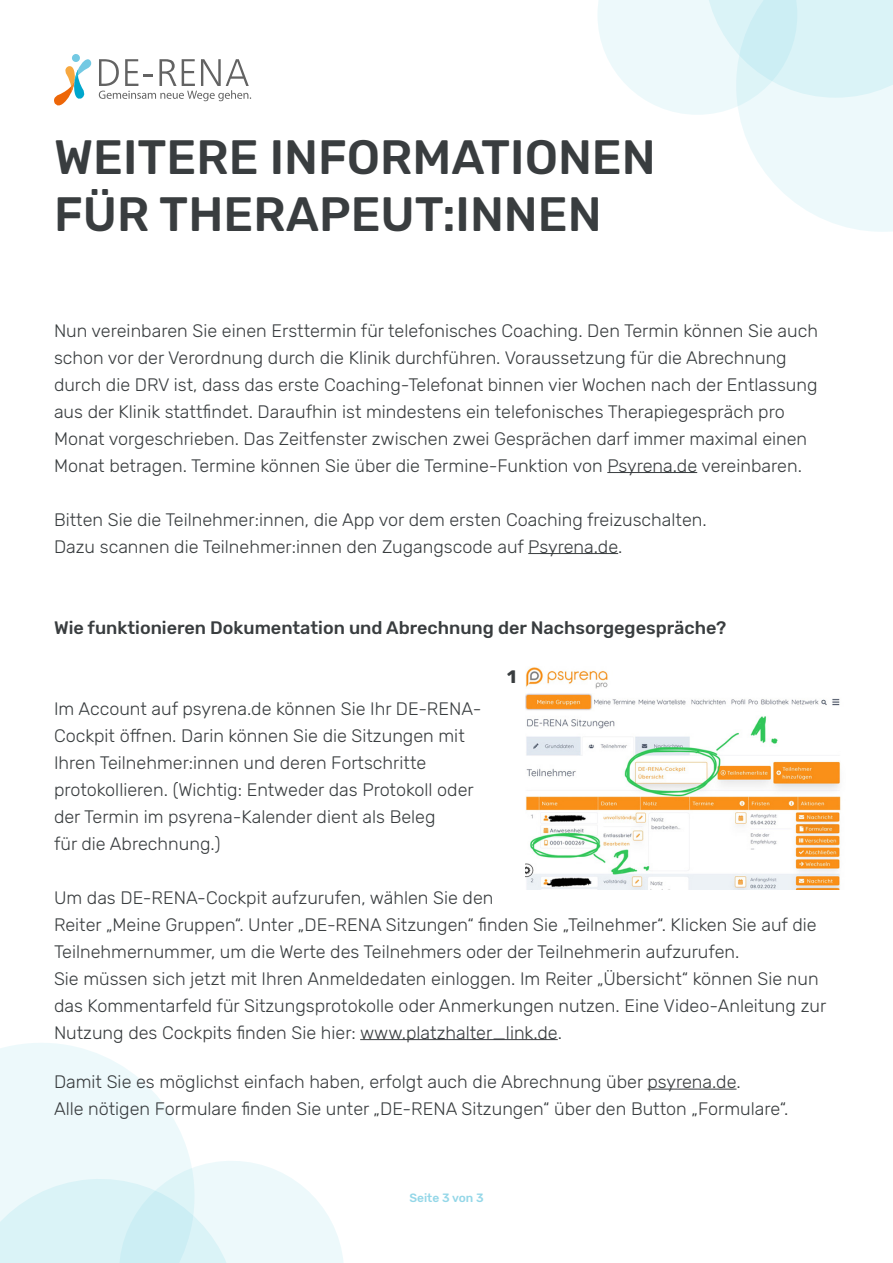
<style>
.page{position:relative;width:893px;height:1263px;background:#fff}
.page>*{position:absolute;margin:0;border:0;box-sizing:border-box;transform-origin:0 0}
.t1{font:500 48px "Rubik";color:#393d3f}
.t2{font:300 18px/27px "Rubik";color:#393d3f}
.t3{font:500 18px "Rubik";color:#393d3f}
.t4{font:700 18px "Rubik";color:#393d3f}
.t5{font:500 12px "Rubik";color:#94d7e8}
</style>
<div class="page">
<svg style="left:0;top:1043px;width:189px;height:113px;fill:#edf9fb"></svg>
<svg style="left:0;top:1156px;width:343px;height:107px;background:#e5f6f9"></svg>
<svg style="left:598px;top:0;width:295px;height:232px"></svg>
<hr style="left:607px;top:472px;width:90px;height:1px;background:#393d3f">
<hr style="left:528px;top:553px;width:90px;height:1px;background:#393d3f">
<hr style="left:360px;top:1039px;width:198px;height:1px;background:#393d3f">
<hr style="left:647px;top:1089px;width:89px;height:1px;background:#393d3f">
<svg style="left:54px;top:59px;width:38px;height:47px"></svg>
<div style="left:72px;top:54px;width:8px;height:8px;background:#73c9e3;border-radius:4px"></div>
<svg style="left:99px;top:59px;width:152px;height:42px"></svg>
<img style="left:525px;top:667px;width:316px;height:223px">
<p class="t1" style="left:54px;top:130px;width:603px">WEITERE INFORMATIONEN</p>
<p class="t1" style="left:54px;top:187px;width:549px">FÜR THERAPEUT:INNEN</p>
<p class="t2" style="left:54px;top:317px;width:766px">Nun vereinbaren Sie einen Ersttermin für telefonisches Coaching. Den Termin können Sie auch schon vor der Verordnung durch die Klinik durchführen. Voraussetzung für die Abrechnung</p>
<p class="t2" style="left:54px;top:371px;width:765px">durch die DRV ist, dass das erste Coaching-Telefonat binnen vier Wochen nach der Entlassung aus der Klinik stattfindet. Daraufhin ist mindestens ein telefonisches Therapiegespräch pro</p>
<p class="t2" style="left:54px;top:425px;width:755px">Monat vorgeschrieben. Das Zeitfenster zwischen zwei Gesprächen darf immer maximal einen<br>Monat betragen. Termine können Sie über die Termine-Funktion von Psyrena.de vereinbaren.</p>
<p class="t2" style="left:54px;top:506px;width:654px">Bitten Sie die Teilnehmer:innen, die App vor dem ersten Coaching freizuschalten.</p>
<p class="t2" style="left:54px;top:533px;width:570px">Dazu scannen die Teilnehmer:innen den Zugangscode auf Psyrena.de.</p>
<p class="t3" style="left:54px;top:617px;width:674px">Wie funktionieren Dokumentation und Abrechnung der Nachsorgegespräche?</p>
<p class="t4" style="left:507px;top:667px;width:11px">1</p>
<p class="t2" style="left:54px;top:695px;width:429px">Im Account auf psyrena.de können Sie Ihr DE-RENA-</p>
<p class="t2" style="left:54px;top:722px;width:412px">Cockpit öffnen. Darin können Sie die Sitzungen mit</p>
<p class="t2" style="left:54px;top:749px;width:374px">Ihren Teilnehmer:innen und deren Fortschritte</p>
<p class="t2" style="left:54px;top:776px;width:421px">protokollieren. (Wichtig: Entweder das Protokoll oder</p>
<p class="t2" style="left:54px;top:803px;width:383px">der Termin im psyrena-Kalender dient als Beleg</p>
<p class="t2" style="left:54px;top:830px;width:168px">für die Abrechnung.)</p>
<p class="t2" style="left:54px;top:884px;width:441px">Um das DE-RENA-Cockpit aufzurufen, wählen Sie den</p>
<p class="t2" style="left:54px;top:911px;width:764px">Reiter „Meine Gruppen“. Unter „DE-RENA Sitzungen“ finden Sie „Teilnehmer“. Klicken Sie auf die<br>Teilnehmernummer, um die Werte des Teilnehmers oder der Teilnehmerin aufzurufen.</p>
<p class="t2" style="left:54px;top:965px;width:774px">Sie müssen sich jetzt mit Ihren Anmeldedaten einloggen. Im Reiter „Übersicht“ können Sie nun das Kommentarfeld für Sitzungsprotokolle oder Anmerkungen nutzen. Eine Video-Anleitung zur<br>Nutzung des Cockpits finden Sie hier: www.platzhalter_link.de.</p>
<p class="t2" style="left:54px;top:1069px;width:688px">Damit Sie es möglichst einfach haben, erfolgt auch die Abrechnung über psyrena.de.</p>
<p class="t2" style="left:54px;top:1096px;width:736px">Alle nötigen Formulare finden Sie unter „DE-RENA Sitzungen“ über den Button „Formulare“.</p>
<p class="t5" style="left:409px;top:1191px;width:76px">Seite 3 von 3</p>
</div>
